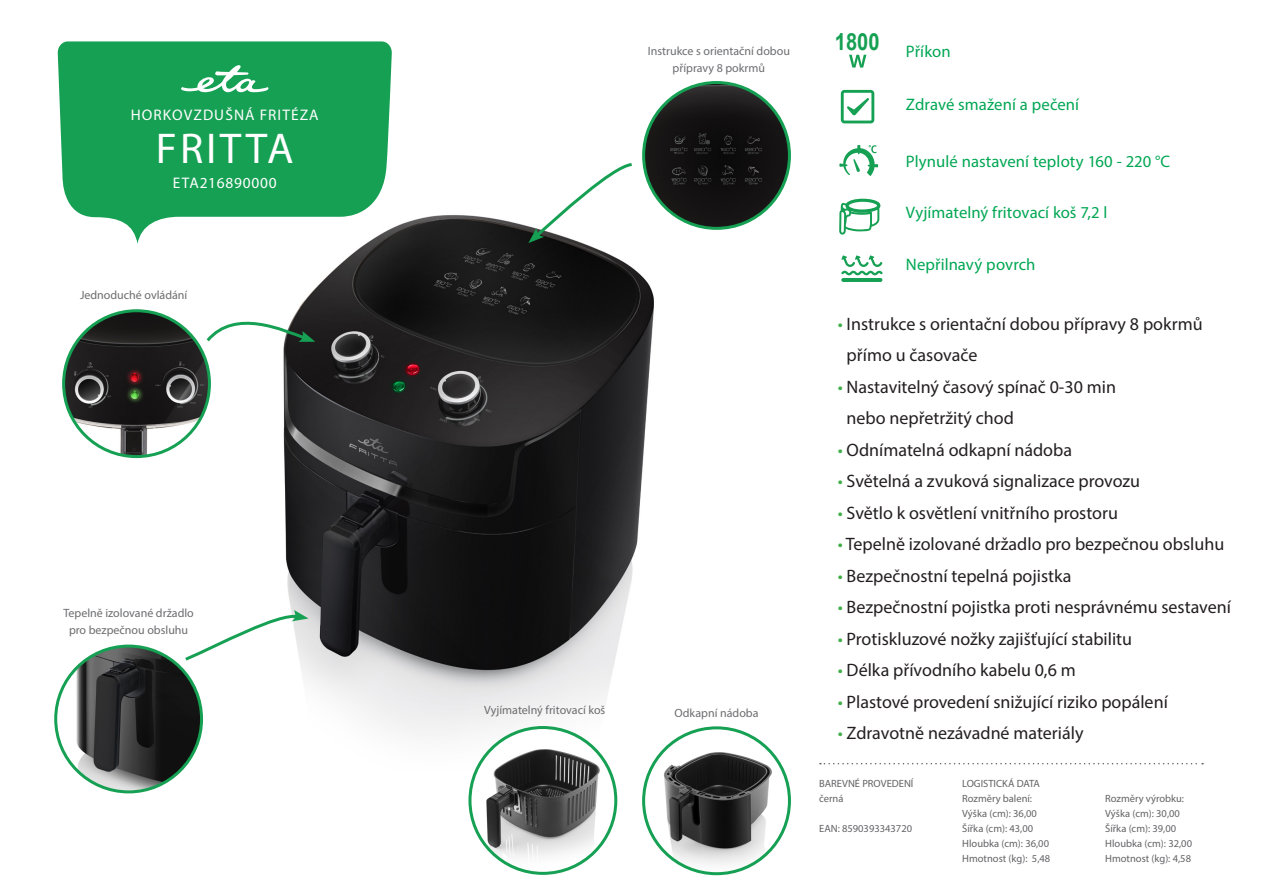
<style>
.page{position:relative;width:1263px;height:893px;background:#fff}
.page>*{position:absolute;margin:0;border:0;box-sizing:border-box;transform-origin:0 0}
.t1{font:43.2px "Myriad Pro";letter-spacing:.07em;color:#fff}
.t2{font:700 23.55px "Arial";color:#15a053;scale:.85 1}
.t3{font:18px/31.5px "Myriad Pro";color:#231f20}
.t4{font:16.65px "Myriad Pro";letter-spacing:.005em;color:#00a753}
.t5{font:15.45px "Myriad Pro";letter-spacing:.07em;color:#fff}
.t6{font:15.45px "Myriad Pro";letter-spacing:.05em;color:#fff}
.t7{font:12px/16.5px "Myriad Pro";color:#6c6d70;text-align:center}
.t8{font:10.5px "Myriad Pro";color:#636366}
.s1{color:#40ae49}
</style>
<div class="page">
<img style="left:283px;top:203px;width:379px;height:567px">
<svg style="left:58px;top:41px;width:334px;height:203px;fill:#15a053"></svg>
<img style="left:56px;top:646px;width:146px;height:146px;border-radius:73px">
<div style="left:54px;top:645px;width:149px;height:148px;border:3px solid #15a053;border-radius:50%"></div>
<img style="left:644px;top:83px;width:145px;height:145px;border-radius:73px">
<div style="left:642px;top:81px;width:149px;height:149px;border:3px solid #15a053;border-radius:50%"></div>
<svg style="left:820px;top:763px;width:383px;height:1px"></svg>
<svg style="left:181px;top:65px;width:87px;height:27px"></svg>
<svg style="left:185px;top:610px;width:124px;height:53px"></svg>
<svg style="left:528px;top:163px;width:107px;height:80px"></svg>
<svg style="left:839px;top:145px;width:39px;height:31px"></svg>
<hr style="left:841px;top:278px;width:41px;height:4px;background:#15a053;border-radius:2px">
<svg style="left:841px;top:255px;width:42px;height:20px"></svg>
<svg style="left:839px;top:199px;width:42px;height:36px"></svg>
<svg style="left:841px;top:90px;width:33px;height:33px"></svg>
<svg style="left:849px;top:55px;width:17px;height:13px"></svg>
<img style="left:653px;top:728px;width:128px;height:146px">
<div style="left:642px;top:726px;width:149px;height:149px;border:3px solid #15a053;border-radius:50%"></div>
<img style="left:64px;top:311px;width:145px;height:146px">
<div style="left:62px;top:309px;width:149px;height:149px;border:3px solid #15a053;border-radius:50%"></div>
<svg style="left:203px;top:308px;width:112px;height:37px"></svg>
<img style="left:471px;top:727px;width:145px;height:146px">
<div style="left:468px;top:726px;width:149px;height:149px;border:3px solid #15a053;border-radius:50%"></div>
<p class="t5" style="left:131px;top:105px;width:189px">HORKOVZDUŠNÁ FRITÉZA</p>
<p class="t1" style="left:156px;top:121px;width:139px">FRITTA</p>
<p class="t6" style="left:173px;top:173px;width:105px">ETA216890000</p>
<p class="t7" style="left:80px;top:287px;width:109px">Jednoduché ovládání</p>
<p class="t7" style="left:63px;top:605px;width:132px">Tepelně izolované držadlo pro bezpečnou obsluhu</p>
<p class="t7" style="left:484px;top:701px;width:123px">Vyjímatelný fritovací koš</p>
<p class="t7" style="left:648px;top:43px;width:144px">Instrukce s orientační dobou</p>
<p class="t7" style="left:672px;top:59px;width:94px">přípravy 8 pokrmů</p>
<p class="t7" style="left:674px;top:704px;width:85px">Odkapní nádoba</p>
<p class="t2" style="left:835px;top:25px;width:54px">1800</p>
<p class="t4" style="left:906px;top:41px;width:46px">Příkon</p>
<p class="t4" style="left:906px;top:94px;width:175px">Zdravé smažení a pečení</p>
<p class="t4" style="left:906px;top:151px;width:266px">Plynulé nastavení teploty 160 - 220 °C</p>
<p class="t4" style="left:906px;top:202px;width:203px">Vyjímatelný fritovací koš 7,2 l</p>
<p class="t4" style="left:906px;top:254px;width:131px">Nepřilnavý povrch</p>
<p class="t3" style="left:847px;top:307px;width:358px;text-indent:-9px"><span class="s1">•</span> Instrukce s orientační dobou přípravy 8 pokrmů přímo u časovače</p>
<p class="t3" style="left:847px;top:370px;width:271px;text-indent:-9px"><span class="s1">•</span> Nastavitelný časový spínač 0-30 min nebo nepřetržitý chod</p>
<p class="t3" style="left:838px;top:433px;width:236px"><span class="s1">•</span> Odnímatelná odkapní nádoba</p>
<p class="t3" style="left:838px;top:465px;width:304px"><span class="s1">•</span> Světelná a zvuková signalizace provozu</p>
<p class="t3" style="left:838px;top:496px;width:282px"><span class="s1">•</span> Světlo k osvětlení vnitřního prostoru</p>
<p class="t3" style="left:838px;top:528px;width:388px"><span class="s1">•</span> Tepelně izolované držadlo pro bezpečnou obsluhu</p>
<p class="t3" style="left:838px;top:559px;width:235px"><span class="s1">•</span> Bezpečnostní tepelná pojistka</p>
<p class="t3" style="left:838px;top:591px;width:395px"><span class="s1">•</span> Bezpečnostní pojistka proti nesprávnému sestavení</p>
<p class="t3" style="left:838px;top:622px;width:296px"><span class="s1">•</span> Protiskluzové nožky zajišťující stabilitu</p>
<p class="t3" style="left:838px;top:654px;width:239px"><span class="s1">•</span> Délka přívodního kabelu 0,6 m</p>
<p class="t3" style="left:838px;top:685px;width:332px"><span class="s1">•</span> Plastové provedení snižující riziko popálení</p>
<p class="t3" style="left:838px;top:717px;width:247px"><span class="s1">•</span> Zdravotně nezávadné materiály</p>
<p class="t8" style="left:819px;top:777px;width:96px">BAREVNÉ PROVEDENÍ</p>
<p class="t8" style="left:819px;top:792px;width:26px">černá</p>
<p class="t8" style="left:819px;top:822px;width:94px">EAN: 8590393343720</p>
<p class="t8" style="left:962px;top:777px;width:79px">LOGISTICKÁ DATA</p>
<p class="t8" style="left:962px;top:792px;width:71px">Rozměry balení:</p>
<p class="t8" style="left:962px;top:807px;width:76px">Výška (cm): 36,00</p>
<p class="t8" style="left:962px;top:822px;width:73px">Šířka (cm): 43,00</p>
<p class="t8" style="left:962px;top:837px;width:88px">Hloubka (cm): 36,00</p>
<p class="t8" style="left:962px;top:852px;width:90px">Hmotnost (kg): 5,48</p>
<p class="t8" style="left:1105px;top:792px;width:80px">Rozměry výrobku:</p>
<p class="t8" style="left:1105px;top:807px;width:76px">Výška (cm): 30,00</p>
<p class="t8" style="left:1105px;top:822px;width:73px">Šířka (cm): 39,00</p>
<p class="t8" style="left:1105px;top:837px;width:88px">Hloubka (cm): 32,00</p>
<p class="t8" style="left:1105px;top:852px;width:87px">Hmotnost (kg): 4,58</p>
</div>
